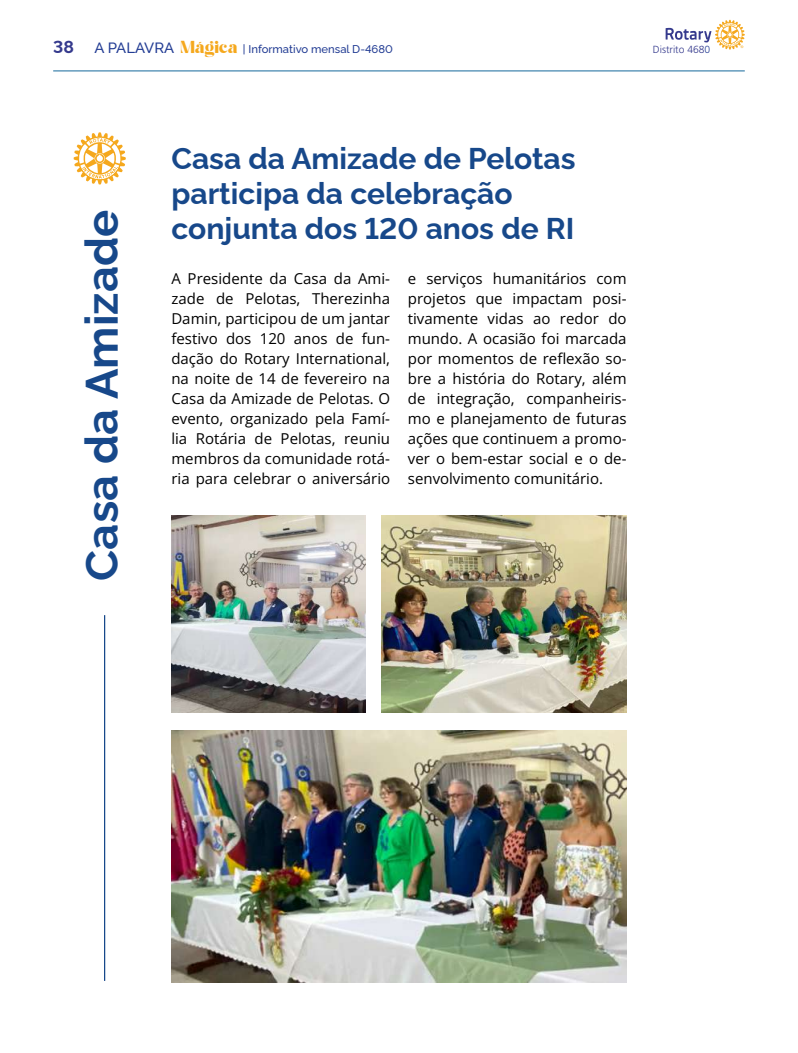
<style>
.page{position:relative;width:798px;height:1053px;background:#fff}
.page>*{position:absolute;margin:0;border:0;box-sizing:border-box;transform-origin:0 0}
.t1{font:700 45.38px "Rawline";color:#17488a}
.t2{font:700 30px/35px "Rawline";color:#17488a}
.t3{font:15px/20px "Open Sans";color:#000;text-align:justify}
.t4{font:500 11.25px "Rawline";color:#233d94}
.t5{font:300 10.38px "Frutiger LT Std";color:#353a8d}
.s1{font-weight:700;font-size:17.5px;color:#353a8d}
.s2{font-size:14.88px}
.s3{font-family:"Sugar Magic Personal Use Only";font-weight:400;font-size:17.38px;color:#f5a81d}
.s4{color:#233d94}
</style>
<div class="page">
<svg style="left:665px;top:20px;width:79px;height:30px"></svg>
<svg style="left:74px;top:132px;width:52px;height:52px"></svg>
<hr style="left:104px;top:615px;width:1px;height:365px;background:#17488a">
<hr style="left:53px;top:70px;width:691px;height:1px;background:#4587af">
<img style="left:171px;top:515px;width:194px;height:197px">
<img style="left:381px;top:515px;width:245px;height:197px">
<img style="left:171px;top:730px;width:455px;height:251px">
<p class="t4" style="left:53px;top:40px;width:341px"><span class="s1">38</span> <span class="s2">A PALAVRA</span> <span class="s3">Mágica</span> | Informativo mensal D-4680</p>
<p class="t5" style="left:652px;top:44px;width:59px">Distrito 468<span class="s4">0</span></p>
<h1 class="t1" style="left:67px;top:580px;width:372px;rotate:-90deg">Casa da Amizade</h1>
<h2 class="t2" style="left:171px;top:138px;width:405px">Casa da Amizade de Pelotas participa da celebração conjunta dos 120 anos de RI</h2>
<p class="t3" style="left:171px;top:268px;width:220px">A Presidente da Casa da Ami&shy;zade de Pelotas, Therezinha Damin, participou de um jantar festivo dos 120 anos de fun&shy;dação do Rotary International, na noite de 14 de fevereiro na Casa da Amizade de Pelotas. O evento, organizado pela Famí&shy;lia Rotária de Pelotas, reuniu membros da comunidade rotá&shy;ria para celebrar o aniversário</p>
<p class="t3" style="left:407px;top:268px;width:220px">e serviços humanitários com projetos que impactam posi&shy;tivamente vidas ao redor do mundo. A ocasião foi marcada por momentos de reflexão so&shy;bre a história do Rotary, além de integração, companheiris&shy;mo e planejamento de futuras ações que continuem a promo&shy;ver o bem-estar social e o de&shy;senvolvimento comunitário.</p>
</div>
